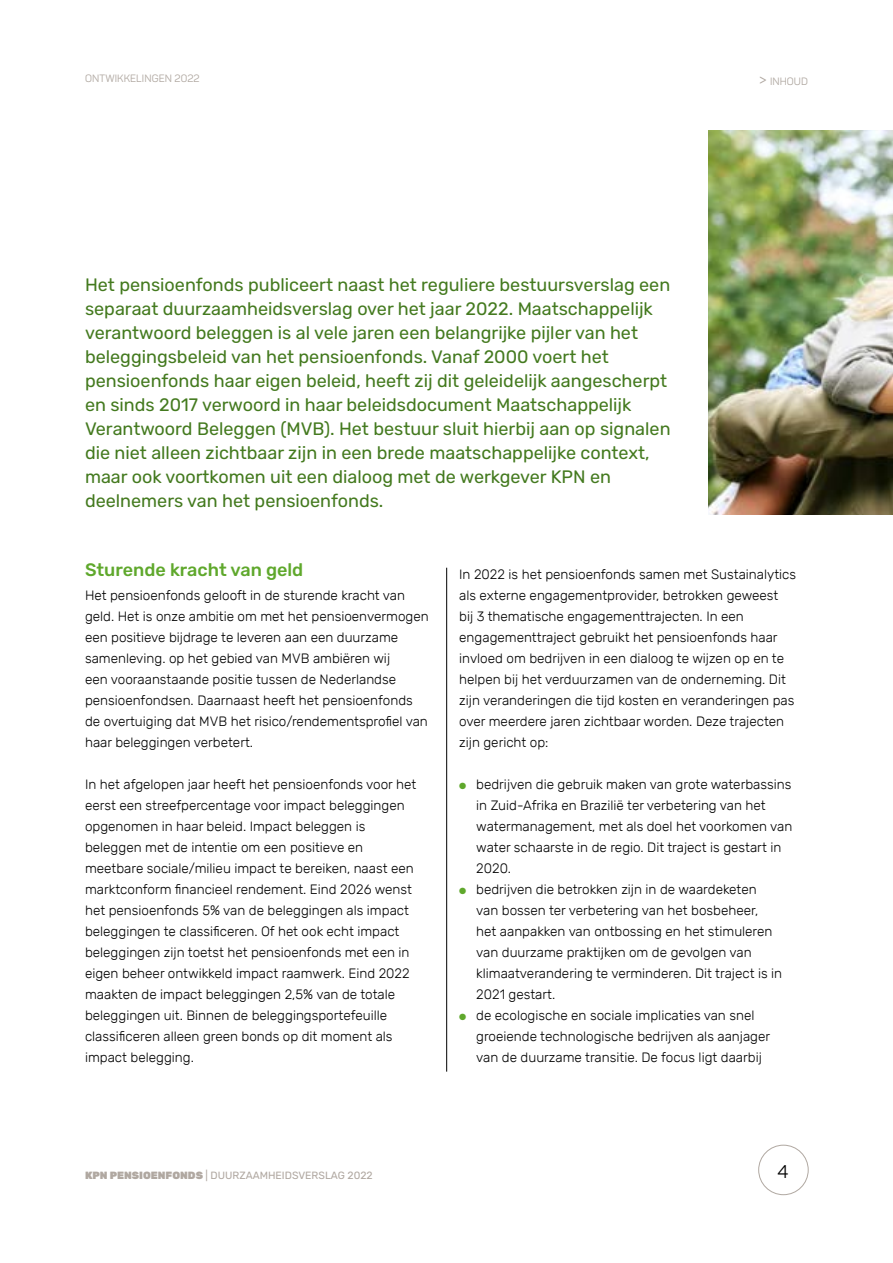
<style>
.page{position:relative;width:893px;height:1263px;background:#fff}
.page>*{position:absolute;margin:0;border:0;box-sizing:border-box;transform-origin:0 0}
.t1{font:18px/24px "Rubik";color:#447a1f}
.t2{font:500 18px "Rubik";color:#5fa82c}
.t3{font:18px "Panton";color:#000}
.t4{font:300 13.5px/21px "Rubik";color:#000}
.t5{font:10.5px "Rubik";color:#b0a8a1}
.t6{font:10.5px "Panton";letter-spacing:.01em;color:#b0a8a1}
.t7{font:10.5px "Panton";color:#b0a8a1}
.s1{font-size:15px}
.s2{color:#5fa82c}
.s3{font-weight:900}
</style>
<div class="page">
<hr style="left:446px;top:568px;width:1px;height:503px;background:#000">
<div style="left:758px;top:1145px;width:50px;height:50px;border:1px solid #b0a8a1;border-radius:50%"></div>
<img style="left:709px;top:131px;width:184px;height:383px">
<p class="t6" style="left:85px;top:72px;width:116px">ONTWIKKELINGEN 2022</p>
<p class="t7" style="left:759px;top:75px;width:50px"><span class="s1">&gt;</span> INHOUD</p>
<p class="t1" style="left:85px;top:273px;width:587px">Het pensioenfonds publiceert naast het reguliere bestuursverslag een separaat duurzaamheidsverslag over het jaar 2022. Maatschappelijk verantwoord beleggen is al vele jaren een belangrijke pijler van het beleggingsbeleid van het pensioenfonds. Vanaf 2000 voert het pensioenfonds haar eigen beleid, heeft zij dit geleidelijk aangescherpt en sinds 2017 verwoord in haar beleidsdocument Maatschappelijk Verantwoord Beleggen (MVB). Het bestuur sluit hierbij aan op signalen die niet alleen zichtbaar zijn in een brede maatschappelijke context, maar ook voortkomen uit een dialoog met de werkgever KPN en deelnemers van het pensioenfonds.</p>
<h1 class="t2" style="left:85px;top:559px;width:220px">Sturende kracht van geld</h1>
<p class="t4" style="left:85px;top:585px;width:345px">Het pensioenfonds gelooft in de sturende kracht van geld. Het is onze ambitie om met het pensioenvermogen een positieve bijdrage te leveren aan een duurzame samenleving. op het gebied van MVB ambiëren wij<br>een vooraanstaande positie tussen de Nederlandse pensioenfondsen. Daarnaast heeft het pensioenfonds de overtuiging dat MVB het risico/rendementsprofiel van haar beleggingen verbetert.</p>
<p class="t4" style="left:85px;top:774px;width:333px">In het afgelopen jaar heeft het pensioenfonds voor het eerst een streefpercentage voor impact beleggingen opgenomen in haar beleid. Impact beleggen is beleggen met de intentie om een positieve en meetbare sociale/milieu impact te bereiken, naast een marktconform financieel rendement. Eind 2026 wenst het pensioenfonds 5% van de beleggingen als impact beleggingen te classificeren. Of het ook echt impact beleggingen zijn toetst het pensioenfonds met een in eigen beheer ontwikkeld impact raamwerk. Eind 2022 maakten de impact beleggingen 2,5% van de totale beleggingen uit. Binnen de beleggingsportefeuille classificeren alleen green bonds op dit moment als impact belegging.</p>
<p class="t4" style="left:459px;top:564px;width:338px">In 2022 is het pensioenfonds samen met Sustainalytics als externe engagementprovider, betrokken geweest<br>bij 3 thematische engagementtrajecten. In een engagementtraject gebruikt het pensioenfonds haar invloed om bedrijven in een dialoog te wijzen op en te helpen bij het verduurzamen van de onderneming. Dit zijn veranderingen die tijd kosten en veranderingen pas over meerdere jaren zichtbaar worden. Deze trajecten zijn gericht op:</p>
<p class="t4" style="left:476px;top:774px;width:318px;text-indent:-17px"><span class="s2">●</span> bedrijven die gebruik maken van grote waterbassins in Zuid-Afrika en Brazilië ter verbetering van het watermanagement, met als doel het voorkomen van water schaarste in de regio. Dit traject is gestart in 2020.</p>
<p class="t4" style="left:476px;top:879px;width:307px;text-indent:-17px"><span class="s2">●</span> bedrijven die betrokken zijn in de waardeketen van bossen ter verbetering van het bosbeheer,<br>het aanpakken van ontbossing en het stimuleren van duurzame praktijken om de gevolgen van klimaatverandering te verminderen. Dit traject is in 2021 gestart.</p>
<p class="t4" style="left:476px;top:1005px;width:295px;text-indent:-17px"><span class="s2">●</span> de ecologische en sociale implicaties van snel groeiende technologische bedrijven als aanjager van de duurzame transitie. De focus ligt daarbij</p>
<p class="t5" style="left:85px;top:1170px;width:289px"><span class="s3">KPN PENSIOENFONDS</span> | DUURZAAMHEIDSVERSLAG 2022</p>
<h1 class="t3" style="left:777px;top:1161px;width:12px">4</h1>
</div>
